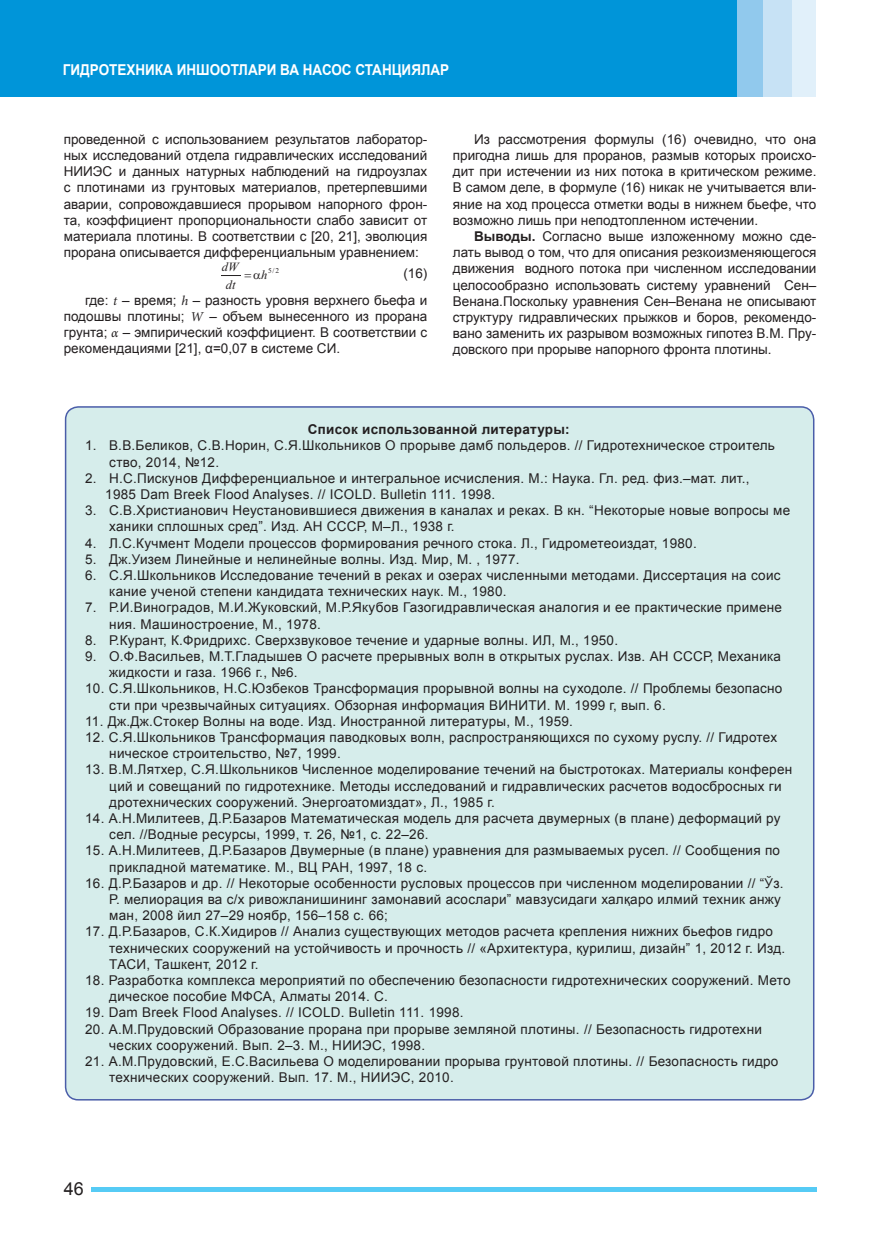
<style>
.page{position:relative;width:893px;height:1259px;background:#fff}
.page>*{position:absolute;margin:0;border:0;box-sizing:border-box;transform-origin:0 0}
.t1{font:18px "Arial";color:#fff}
.t2{font:18px "Arial";color:#231f20}
.OSN{font:700 15px "Arial";color:#fff;scale:.9 1}
.t3{font:13.5px/16.2px "Arial";letter-spacing:.02em;color:#231f20}
.t4{font:700 13.5px "Arial";letter-spacing:.02em;color:#231f20}
.t5{font:italic 12.6px "Times New Roman";color:#231f20}
.t6{font:7.35px "Times New Roman";color:#231f20}
.s1{font-family:"Minion Pro";font-style:italic}
.s2{font-weight:700}
</style>
<div class="page">
<div style="left:91px;top:1187px;width:725px;height:5px;background:#56cbf5"></div>
<div style="left:66px;top:407px;width:748px;height:692px;background:#d6edeb;border-radius:13px"></div>
<div style="left:384px;top:0;width:432px;height:96px;background:#e1f0fa"></div>
<div style="left:357px;top:0;width:435px;height:96px;background:#c7e2f5"></div>
<div style="left:177px;top:0;width:586px;height:96px;background:#91c9ed"></div>
<div style="left:0;top:0;width:736px;height:96px;background:#0095d9"></div>
<svg style="left:221px;top:275px;width:20px;height:1px"></svg>
<h1 class="t1" style="left:64px;top:59px;width:267px">ГИДРОТЕХНИКА ГИДРАВЛИКА</h1>
<p class="OSN" style="left:63px;top:59px;width:431px">ГИДРОТЕХНИКА ИНШООТЛАРИ ВА НАСОС СТАНЦИЯЛАР</p>
<p class="t3" style="left:64px;top:131px;width:365px;text-align:justify">проведенной с использованием результатов лаборатор&shy;ных исследований отдела гидравлических исследований НИИЭС и данных натурных наблюдений на гидроузлах с плотинами из грунтовых материалов, претерпевшими аварии, сопровождавшиеся прорывом напорного фрон&shy;та, коэффициент пропорциональности слабо зависит от материала плотины. В соответствии с [20, 21], эволюция прорана описывается дифференциальным уравнением:</p>
<p class="t6" style="left:268px;top:268px;width:13px">5/2</p>
<p class="t5" style="left:261px;top:267px;width:8px">h</p>
<p class="t5" style="left:226px;top:277px;width:11px">dt</p>
<p class="t5" style="left:222px;top:259px;width:18px">dW</p>
<p class="t3" style="left:403px;top:265px;width:26px">(16)</p>
<p class="t3" style="left:64px;top:292px;width:365px;text-align:justify;text-indent:21px">где: <span class="s1">t</span> – время; <span class="s1">h</span> – разность уровня верхнего бьефа и подошвы плотины; <span class="s1">W</span> – объем вынесенного из прорана грунта; <span class="s1">α</span> – эмпирический коэффициент. В соответствии с рекомендациями [21], α=0,07 в системе СИ.</p>
<p class="t3" style="left:453px;top:131px;width:365px;text-align:justify;text-indent:21px">Из рассмотрения формулы (16) очевидно, что она пригодна лишь для проранов, размыв которых происхо&shy;дит при истечении из них потока в критическом режиме.<br>В самом деле, в формуле (16) никак не учитывается вли&shy;яние на ход процесса отметки воды в нижнем бьефе, что возможно лишь при неподтопленном истечении.</p>
<p class="t3" style="left:453px;top:228px;width:365px;text-align:justify;text-indent:21px"><span class="s2">Выводы.</span> Согласно выше изложенному можно сде&shy;лать вывод о том, что для описания резкоизменяющегося движения водного потока при численном исследовании целосообразно использовать систему уравнений Сен– Венана.Поскольку уравнения Сен–Венана не описывают структуру гидравлических прыжков и боров, рекомендо&shy;вано заменить их разрывом возможных гипотез В.М. Пру&shy;довского при прорыве напорного фронта плотины.</p>
<p class="t4" style="left:308px;top:420px;width:264px">Список использованной литературы:</p>
<p class="t3" style="left:109px;top:437px;width:667px;text-indent:-24px">1. В.В.Беликов, С.В.Норин, С.Я.Школьников О прорыве дамб польдеров. // Гидротехническое строитель ство, 2014, №12.</p>
<p class="t3" style="left:105px;top:470px;width:646px;text-indent:-20px">2. Н.С.Пискунов Дифференциальное и интегральное исчисления. М.: Наука. Гл. ред. физ.–мат. лит.,<br>1985 Dam Breek Flood Analyses. // ICOLD. Bulletin 111. 1998.</p>
<p class="t3" style="left:109px;top:502px;width:682px;text-indent:-24px">3. С.В.Христианович Неустановившиеся движения в каналах и реках. В кн. “Некоторые новые вопросы ме ханики сплошных сред”. Изд. АН СССР, М–Л., 1938 г.</p>
<p class="t3" style="left:85px;top:535px;width:613px">4. Л.С.Кучмент Модели процессов формирования речного стока. Л., Гидрометеоиздат, 1980.</p>
<p class="t3" style="left:85px;top:551px;width:436px">5. Дж.Уизем Линейные и нелинейные волны. Изд. Мир, М. , 1977.</p>
<p class="t3" style="left:109px;top:567px;width:673px;text-indent:-24px">6. С.Я.Школьников Исследование течений в реках и озерах численными методами. Диссертация на соис кание ученой степени кандидата технических наук. М., 1980.</p>
<p class="t3" style="left:109px;top:599px;width:674px;text-indent:-24px">7. Р.И.Виноградов, М.И.Жуковский, М.Р.Якубов Газогидравлическая аналогия и ее практические примене ния. Машиностроение, М., 1978.</p>
<p class="t3" style="left:85px;top:632px;width:534px">8. Р.Курант, К.Фридрихс. Сверхзвуковое течение и ударные волны. ИЛ, М., 1950.</p>
<p class="t3" style="left:109px;top:648px;width:673px;text-indent:-24px">9. О.Ф.Васильев, М.Т.Гладышев О расчете прерывных волн в открытых руслах. Изв. АН СССР, Механика жидкости и газа. 1966 г., №6.</p>
<p class="t3" style="left:109px;top:680px;width:675px;text-indent:-24px">10. С.Я.Школьников, Н.С.Юзбеков Трансформация прорывной волны на суходоле. // Проблемы безопасно сти при чрезвычайных ситуациях. Обзорная информация ВИНИТИ. М. 1999 г, вып. 6.</p>
<p class="t3" style="left:85px;top:713px;width:489px">11. Дж.Дж.Стокер Волны на воде. Изд. Иностранной литературы, М., 1959.</p>
<p class="t3" style="left:109px;top:729px;width:669px;text-indent:-24px">12. С.Я.Школьников Трансформация паводковых волн, распространяющихся по сухому руслу. // Гидротех ническое строительство, №7, 1999.</p>
<p class="t3" style="left:109px;top:761px;width:684px;text-indent:-24px">13. В.М.Лятхер, С.Я.Школьников Численное моделирование течений на быстротоках. Материалы конферен ций и совещаний по гидротехнике. Методы исследований и гидравлических расчетов водосбросных ги дротехнических сооружений. Энергоатомиздат», Л., 1985 г.</p>
<p class="t3" style="left:109px;top:810px;width:673px;text-indent:-24px">14. А.Н.Милитеев, Д.Р.Базаров Математическая модель для расчета двумерных (в плане) деформаций ру сел. //Водные ресурсы, 1999, т. 26, №1, с. 22–26.</p>
<p class="t3" style="left:109px;top:842px;width:672px;text-indent:-24px">15. А.Н.Милитеев, Д.Р.Базаров Двумерные (в плане) уравнения для размываемых русел. // Сообщения по прикладной математике. М., ВЦ РАН, 1997, 18 с.</p>
<p class="t3" style="left:109px;top:875px;width:676px;text-indent:-24px">16. Д.Р.Базаров и др. // Некоторые особенности русловых процессов при численном моделировании // “Ўз.<br>Р. мелиорация ва с/х ривожланишининг замонавий асослари” мавзусидаги халқаро илмий техник анжу ман, 2008 йил 27–29 ноябр, 156–158 с. 66;</p>
<p class="t3" style="left:109px;top:923px;width:677px;text-indent:-24px">17. Д.Р.Базаров, С.К.Хидиров // Анализ существующих методов расчета крепления нижних бьефов гидро технических сооружений на устойчивость и прочность // «Архитектура, қурилиш, дизайн” 1, 2012 г. Изд.<br>ТАСИ, Ташкент, 2012 г.</p>
<p class="t3" style="left:109px;top:972px;width:683px;text-indent:-24px">18. Разработка комплекса мероприятий по обеспечению безопасности гидротехнических сооружений. Мето дическое пособие МФСА, Алматы 2014. С.</p>
<p class="t3" style="left:85px;top:1004px;width:380px">19. Dam Breek Flood Analyses. // ICOLD. Bulletin 111. 1998.</p>
<p class="t3" style="left:109px;top:1021px;width:654px;text-indent:-24px">20. А.М.Прудовский Образование прорана при прорыве земляной плотины. // Безопасность гидротехни ческих сооружений. Вып. 2–3. М., НИИЭС, 1998.</p>
<p class="t3" style="left:109px;top:1053px;width:671px;text-indent:-24px">21. А.М.Прудовский, Е.С.Васильева О моделировании прорыва грунтовой плотины. // Безопасность гидро технических сооружений. Вып. 17. М., НИИЭС, 2010.</p>
<h1 class="t2" style="left:64px;top:1177px;width:22px">46</h1>
</div>
